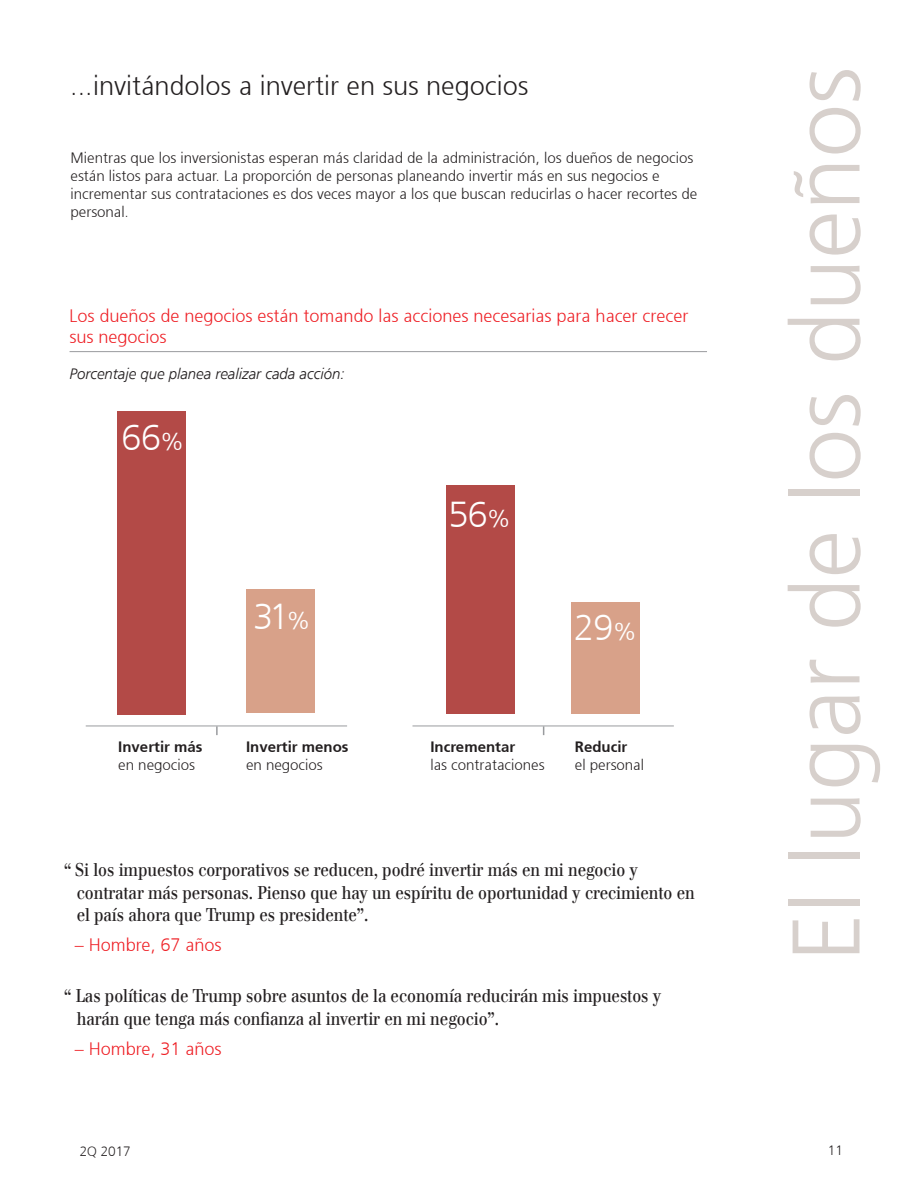
<style>
.page{position:relative;width:918px;height:1188px;background:#fff}
.page>*{position:absolute;margin:0;border:0;box-sizing:border-box;transform-origin:0 0}
.t1{font:300 95.85px "Frutiger 45";color:#d7d0cc}
.t2{font:300 36px "Frutiger 45";letter-spacing:-.02em;color:#fff}
.t3{font:300 27px "Frutiger 45";color:#231f20}
.t4{font:18px/22.5px "UBS Headline";color:#231f20}
.t5{font:300 18px/21px "Frutiger 45";color:#ee1d23}
.t6{font:300 15px/18px "Frutiger 45";color:#231f20}
.t7{font:300 15px/18px "Frutiger 45";color:#231f20}
.t8{font:italic 300 15px "Frutiger 45";color:#231f20}
.t9{font:300 13.5px "Frutiger 45";color:#231f20}
.s1{font-size:24px}
.s2{font-style:inherit}
</style>
<div class="page">
<svg style="left:216px;top:727px;width:2px;height:8px"></svg>
<hr style="left:86px;top:726px;width:261px;height:1px;background:#999b9e">
<div style="left:117px;top:411px;width:69px;height:303px;background:#b34a47"></div>
<div style="left:246px;top:589px;width:69px;height:124px;background:#d8a189"></div>
<div style="left:446px;top:486px;width:69px;height:228px;background:#b34a47"></div>
<div style="left:571px;top:602px;width:69px;height:111px;background:#d8a189"></div>
<hr style="left:412px;top:726px;width:262px;height:1px;background:#999b9e">
<hr style="left:70px;top:351px;width:637px;height:1px;background:#999b9e">
<p class="t3" style="left:71px;top:70px;width:459px">...invitándolos a invertir en sus negocios</p>
<p class="t6" style="left:71px;top:149px;width:628px">Mientras que los inversionistas esperan más claridad de la administración, los dueños de negocios están listos para actuar. La proporción de personas planeando invertir más en sus negocios e incrementar sus contrataciones es dos veces mayor a los que buscan reducirlas o hacer recortes de personal.</p>
<p class="t5" style="left:70px;top:305px;width:620px">Los dueños de negocios están tomando las acciones necesarias para hacer crecer sus negocios</p>
<p class="t8" style="left:70px;top:365px;width:277px">Porcentaje que planea realizar cada acción:</p>
<p class="t2" style="left:121px;top:417px;width:64px">66<span class="s1">%</span></p>
<p class="t7" style="left:118px;top:737px;width:86px">Invertir más <span class="s2">en negocios</span></p>
<p class="t2" style="left:254px;top:596px;width:58px">31<span class="s1">%</span></p>
<p class="t7" style="left:246px;top:737px;width:104px">Invertir menos <span class="s2">en negocios</span></p>
<p class="t2" style="left:448px;top:494px;width:64px">56<span class="s1">%</span></p>
<p class="t2" style="left:574px;top:607px;width:64px">29<span class="s1">%</span></p>
<p class="t7" style="left:430px;top:737px;width:86px">Incrementar</p>
<p class="t6" style="left:430px;top:755px;width:116px">las contrataciones</p>
<p class="t6" style="left:575px;top:737px;width:71px"><span class="s2">Reducir<br></span>el personal</p>
<p class="t4" style="left:77px;top:858px;width:619px;text-indent:-13px">“ Si los impuestos corporativos se reducen, podré invertir más en mi negocio y contratar más personas. Pienso que hay un espíritu de oportunidad y crecimiento en el país ahora que Trump es presidente”.</p>
<p class="t5" style="left:75px;top:934px;width:148px">– Hombre, 67 años</p>
<p class="t4" style="left:77px;top:984px;width:586px;text-indent:-13px">“ Las políticas de Trump sobre asuntos de la economía reducirán mis impuestos y harán que tenga más confianza al invertir en mi negocio”.</p>
<p class="t5" style="left:75px;top:1038px;width:148px">– Hombre, 31 años</p>
<p class="t9" style="left:80px;top:1143px;width:53px">2Q 2017</p>
<p class="t1" style="left:771px;top:961px;width:896px;rotate:-90deg">El lugar de los dueños</p>
<p class="t9" style="left:828px;top:1142px;width:17px">11</p>
</div>
